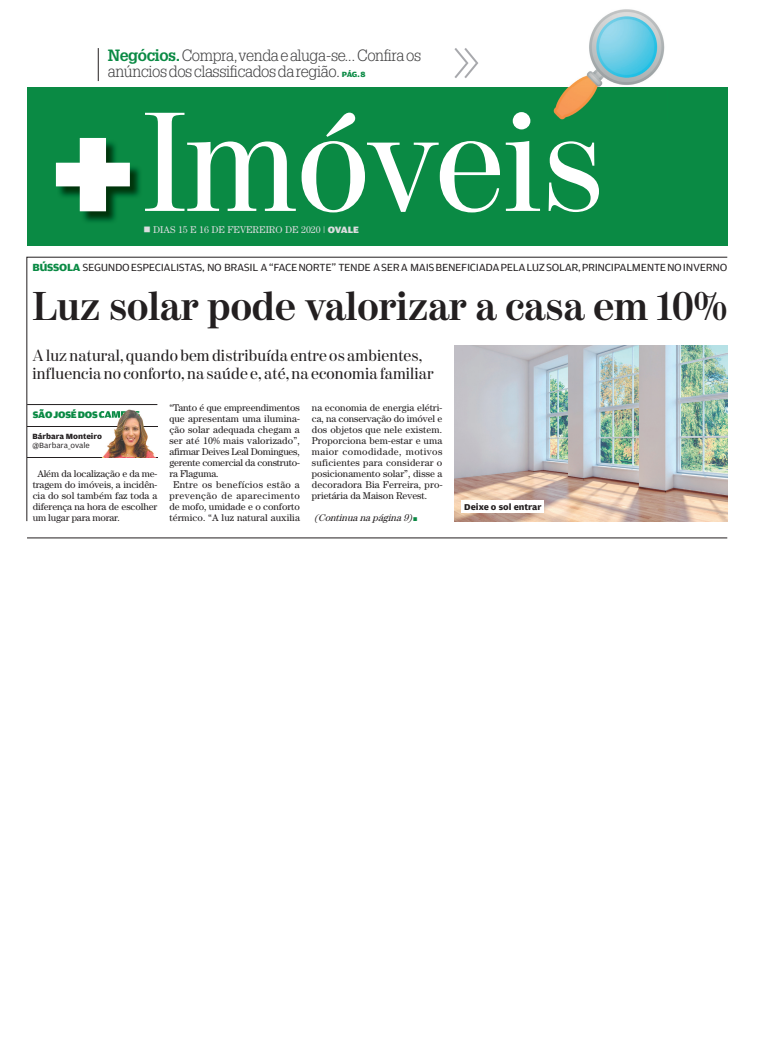
<style>
.page{position:relative;width:784px;height:1056px;background:#fff}
.page>*{position:absolute;margin:0;border:0;box-sizing:border-box;transform-origin:0 0}
.t1{font:700 40px "Moderno FB";color:#231f20}
.t2{font:700 27px "Cambria";color:#0a8a44}
.t3{font:16px/18px "Moderno FB";letter-spacing:.005em;color:#231f20}
.t4{font:300 16px/16px "valemarca";letter-spacing:-.025em;color:#3e3e3f}
.t5{font:11px "valearte";letter-spacing:-.03em;color:#231f20}
.t6{font:900 10px "valearte";letter-spacing:-.025em;color:#0a8a44}
.t7{font:9.8px/11px "valetexto";color:#231f20;text-align:justify}
.t8{font:9.8px "valetexto";letter-spacing:-.02em;color:#231f20}
.t9{font:9.8px "valetexto";color:#dcdddf}
.t10{font:9.8px "valetexto";letter-spacing:.03em;color:#231f20}
.t11{font:9.8px "valetexto";letter-spacing:.04em;color:#231f20}
.t12{font:italic 9.8px "valetexto";color:#231f20}
.t13{font:700 9px "valearte";color:#231f20}
.t14{font:700 8px "valearte";color:#231f20}
.t15{font:8px "valearte";color:#231f20}
.s1{font-weight:700;color:#0a8a44}
.s2{font-family:"valearte";font-weight:700;font-size:8px;color:#0a8a44}
.s3{font-family:"valearte";font-weight:900}
</style>
<div class="page">
<div style="left:27px;top:88px;width:700px;height:158px;background:#0a8a44"></div>
<svg style="left:145px;top:112px;width:454px;height:100px"></svg>
<img style="left:79px;top:167px;width:61px;height:55px">
<svg style="left:56px;top:138px;width:74px;height:73px"></svg>
<svg style="left:454px;top:48px;width:25px;height:30px"></svg>
<hr style="left:98px;top:48px;width:1px;height:33px;background:#231f20">
<svg style="left:27px;top:257px;width:700px;height:264px"></svg>
<hr style="left:27px;top:426px;width:130px;height:1px;background:#231f20">
<hr style="left:27px;top:458px;width:130px;height:1px;background:#231f20">
<hr style="left:27px;top:404px;width:130px;height:1px;background:#231f20">
<img style="left:454px;top:345px;width:273px;height:176px">
<div style="left:461px;top:500px;width:83px;height:13px;background:#fff"></div>
<img style="left:551px;top:9px;width:116px;height:114px">
<img style="left:102px;top:407px;width:55px;height:51px">
<img style="left:102px;top:426px;width:55px;height:1px">
<img style="left:102px;top:458px;width:55px;height:1px">
<img style="left:102px;top:409px;width:38px;height:9px">
<hr style="left:27px;top:537px;width:700px;height:1px;background:#231f20">
<h3 class="t4" style="left:108px;top:47px;width:315px"><span class="s1">Negócios.</span> Compra, venda e aluga-se... Confira os anúncios dos classificados da região. <span class="s2">PÁG. 8</span></h3>
<p class="t9" style="left:143px;top:224px;width:217px">■ DIAS 15 E 16 DE FEVEREIRO DE 2020 | <span class="s3">OVALE</span></p>
<p class="t5" style="left:32px;top:261px;width:696px"><span class="s1">BÚSSOLA</span> SEGUNDO ESPECIALISTAS, NO BRASIL A “FACE NORTE” TENDE A SER A MAIS BENEFICIADA PELA LUZ SOLAR, PRINCIPALMENTE NO INVERNO</p>
<h1 class="t1" style="left:33px;top:284px;width:696px">Luz solar pode valorizar a casa em 10%</h1>
<h3 class="t3" style="left:33px;top:348px;width:403px">A luz natural, quando bem distribuída entre os ambientes, influencia no conforto, na saúde e, até, na economia familiar</h3>
<p class="t6" style="left:33px;top:409px;width:109px">SÃO JOSÉ DOS CAMPOS</p>
<p class="t14" style="left:33px;top:432px;width:71px">Bárbara Monteiro</p>
<p class="t15" style="left:33px;top:440px;width:59px">@Barbara_ovale</p>
<p class="t7" style="left:33px;top:468px;width:126px;text-indent:5px">Além da localização e da me&shy;tragem do imóveis, a incidên&shy;cia do sol também faz toda a diferença na hora de escolher um lugar para morar.</p>
<p class="t7" style="left:169px;top:402px;width:132px">“Tanto é que empreendimentos</p>
<p class="t7" style="left:169px;top:413px;width:132px">que apresentam uma ilumina-</p>
<p class="t7" style="left:169px;top:424px;width:132px">ção solar adequada chegam a</p>
<p class="t7" style="left:169px;top:435px;width:132px">ser até 10% mais valorizado”,</p>
<p class="t8" style="left:169px;top:446px;width:132px">afirmar Deives Leal Domingues,</p>
<p class="t8" style="left:169px;top:457px;width:132px">gerente comercial da construto-</p>
<p class="t7" style="left:169px;top:468px;width:51px">ra Flaguma.</p>
<p class="t10" style="left:173px;top:479px;width:128px">Entre os benefícios estão a</p>
<p class="t11" style="left:169px;top:490px;width:132px">prevenção de aparecimento</p>
<p class="t7" style="left:169px;top:501px;width:132px">de mofo, umidade e o conforto</p>
<p class="t7" style="left:169px;top:512px;width:132px">térmico. “A luz natural auxilia</p>
<p class="t7" style="left:312px;top:402px;width:132px">na economia de energia elétri&shy;ca, na conservação do imóvel e dos objetos que nele existem.<br>Proporciona bem-estar e uma maior comodidade, motivos suficientes para considerar o posicionamento solar”, disse a decoradora Bia Ferreira, pro&shy;prietária da Maison Revest.</p>
<p class="t12" style="left:314px;top:512px;width:102px">(Continuanap ágina9)</p>
<h2 class="t2" style="left:412px;top:493px;width:8px">.</h2>
<p class="t13" style="left:464px;top:502px;width:79px">Deixe o sol entrar</p>
</div>
